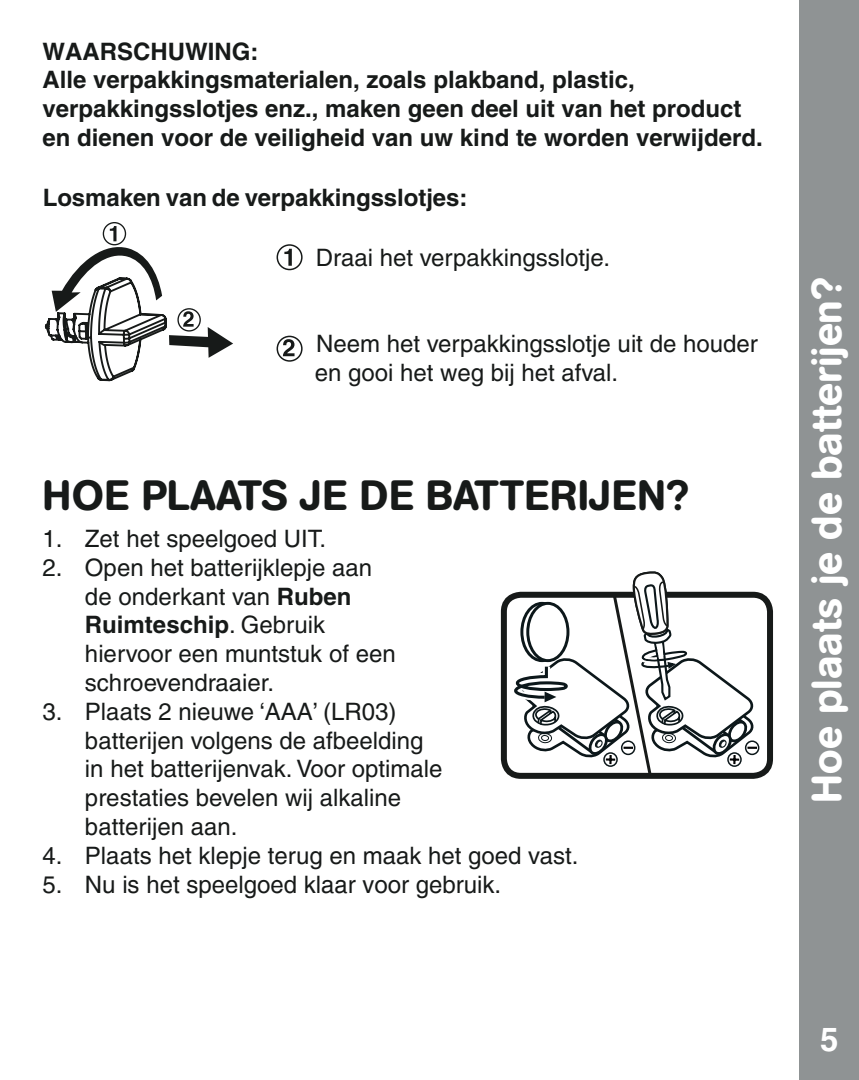
<style>
.page{position:relative;width:859px;height:1080px;background:#fff}
.page>*{position:absolute;margin:0;border:0;box-sizing:border-box;transform-origin:0 0}
.t1{font:500 42px "AG Book Rounded";letter-spacing:.02em;color:#171a19}
.t2{font:500 42px "AG Book Rounded";color:#fff}
.t3{font:700 33px "Helvetica";color:#fff}
.t4{font:500 24px/28.8px "Helvetica";color:#171a19}
.t5{font:700 24px/28.8px "Helvetica";color:#171a19}
.t6{font:24px "Helvetica";color:#171a19}
.s1{font-weight:400}
.s2{font-weight:700}
.s3{font-weight:500}
</style>
<div class="page">
<div style="left:799px;top:0;width:60px;height:1080px;background:#8f9394"></div>
<div style="left:103px;top:222px;width:23px;height:23px;border:1px solid #171a19;border-radius:50%"></div>
<svg style="left:44px;top:226px;width:189px;height:156px"></svg>
<div style="left:277px;top:244px;width:26px;height:26px;border:2px solid #171a19;border-radius:50%"></div>
<svg style="left:284px;top:249px;width:8px;height:17px"></svg>
<svg style="left:283px;top:339px;width:11px;height:17px"></svg>
<div style="left:277px;top:336px;width:26px;height:26px;border:2px solid #171a19;border-radius:50%"></div>
<div style="left:501px;top:592px;width:272px;height:187px;border:6px solid #171a19;border-radius:17px"></div>
<svg style="left:508px;top:571px;width:265px;height:208px"></svg>
<p class="t5" style="left:42px;top:36px;width:722px">WAARSCHUWING:<br>Alle verpakkingsmaterialen, zoals plakband, plastic, verpakkingsslotjes enz., maken geen deel uit van het product en dienen voor de veiligheid van uw kind te worden verwijderd.</p>
<p class="t5" style="left:43px;top:183px;width:426px">Losmaken van de verpakkingsslotjes:</p>
<p class="t4" style="left:316px;top:243px;width:296px">Draai het verpakkingsslotje.</p>
<p class="t4" style="left:315px;top:329px;width:444px">Neem het verpakkingsslotje uit de houder en gooi het weg bij het afval.</p>
<h1 class="t1" style="left:42px;top:471px;width:648px">HOE PLAATS JE DE BATTERIJEN?</h1>
<p class="t4" style="left:42px;top:524px;width:285px"><span class="s1">1.</span> Zet het speelgoed UIT.</p>
<p class="t4" style="left:85px;top:553px;width:312px;text-indent:-43px"><span class="s1">2.</span> Open het batterijklepje aan de onderkant van <span class="s2">Ruben<br>Ruimteschip</span>. Gebruik hiervoor een muntstuk of een schroevendraaier.</p>
<p class="t4" style="left:85px;top:697px;width:359px;text-indent:-43px">3. Plaats 2 nieuwe ‘AAA’ (LR03) batterijen volgens de afbeelding in het batterijenvak. Voor optimale prestaties bevelen wij alkaline batterijen aan.</p>
<p class="t4" style="left:42px;top:841px;width:537px">4. Plaats het klepje terug en maak het goed vast.</p>
<p class="t6" style="left:42px;top:870px;width:460px"><span class="s3">5.</span> Nu is het speelgoed klaar voor gebruik.</p>
<h1 class="t2" style="left:802px;top:803px;width:527px;rotate:-90deg">Hoe plaats je de batterijen?</h1>
<h2 class="t3" style="left:820px;top:1020px;width:20px">5</h2>
</div>
